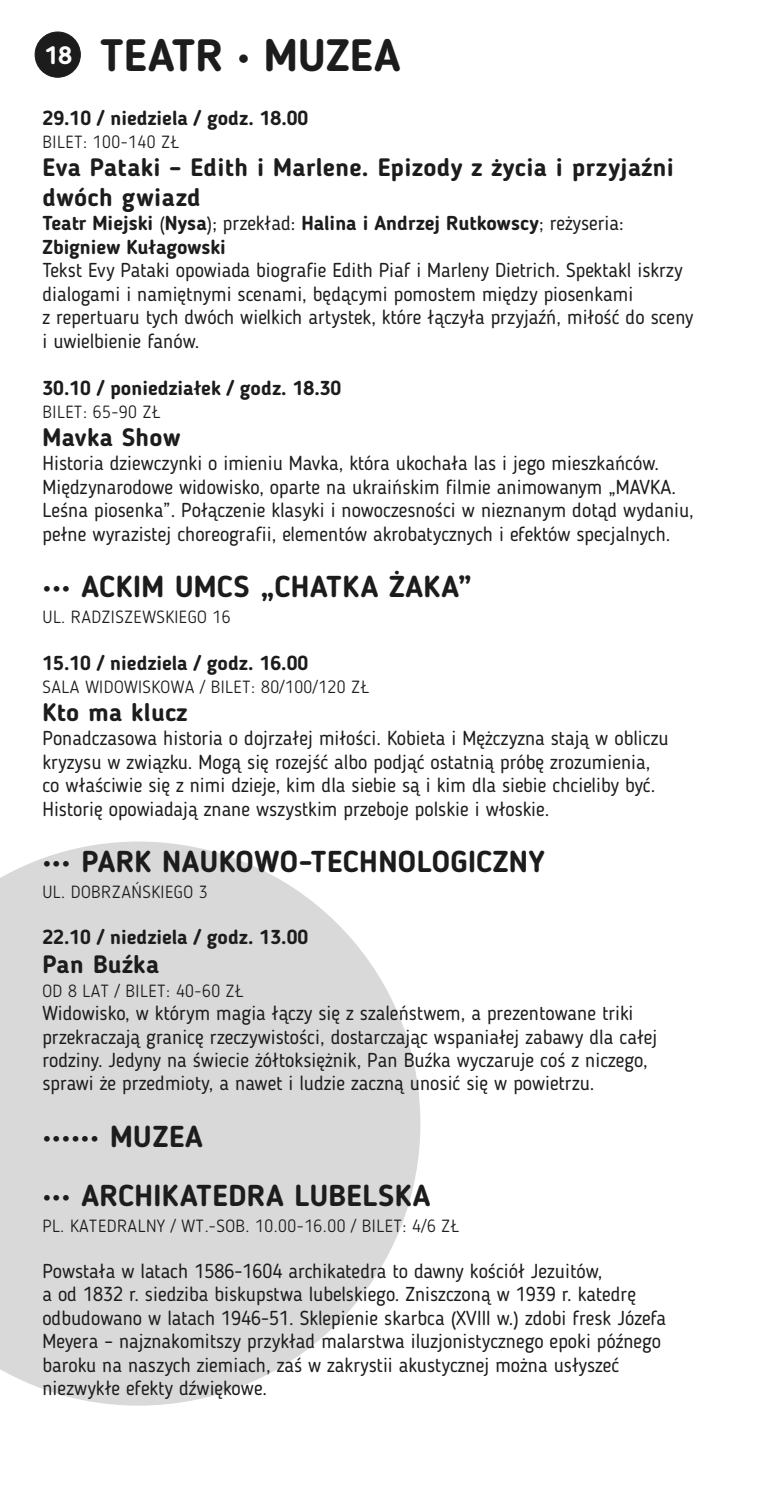
<style>
.page{position:relative;width:780px;height:1489px;background:#fff}
.page>*{position:absolute;margin:0;border:0;box-sizing:border-box;transform-origin:0 0}
.t1{font:700 45px "Blogger Sans";color:#1c1c1c}
.t2{font:700 30px "Blogger Sans";letter-spacing:.015em;color:#1c1c1c}
.t3{font:700 25px/29.5px "Blogger Sans";letter-spacing:.015em;color:#1c1c1c}
.t4{font:20px/23.5px "Blogger Sans";color:#1c1c1c}
.t5{font:700 20px/23.5px "Blogger Sans";color:#1c1c1c}
.t6{font:300 17.5px "Blogger Sans";letter-spacing:.03em;color:#1c1c1c}
.s1{font-weight:400}
</style>
<div class="page">
<svg style="left:0;top:841px;width:420px;height:564px;fill:#d9d9d9"></svg>
<div style="left:35px;top:32px;width:46px;height:45px;background:#1c1c1c;border:1px solid #1c1c1c;border-radius:50%"></div>
<h1 class="t1" style="left:45px;top:36px;width:357px"><sup>18</sup> TEATR • MUZEA</h1>
<p class="t5" style="left:43px;top:108px;width:267px">29.10 / niedziela / godz. 18.00</p>
<p class="t6" style="left:43px;top:135px;width:138px">BILET: 100-140 ZŁ</p>
<p class="t3" style="left:43px;top:155px;width:633px">Eva Pataki – Edith i Marlene. Epizody z życia i przyjaźni dwóch gwiazd</p>
<p class="t5" style="left:42px;top:213px;width:582px">Teatr Miejski <span class="s1">(</span>Nysa<span class="s1">); przekład:</span> Halina i Andrzej Rutkowscy<span class="s1">; reżyseria:<br></span>Zbigniew Kułagowski</p>
<p class="t4" style="left:42px;top:260px;width:652px">Tekst Evy Pataki opowiada biografie Edith Piaf i Marleny Dietrich. Spektakl iskrzy dialogami i namiętnymi scenami, będącymi pomostem między piosenkami<br>z repertuaru tych dwóch wielkich artystek, które łączyła przyjaźń, miłość do sceny i uwielbienie fanów.</p>
<p class="t5" style="left:42px;top:378px;width:300px">30.10 / poniedziałek / godz. 18.30</p>
<p class="t6" style="left:42px;top:405px;width:119px">BILET: 65-90 ZŁ</p>
<p class="t3" style="left:42px;top:424px;width:139px">Mavka Show</p>
<p class="t4" style="left:42px;top:453px;width:652px">Historia dziewczynki o imieniu Mavka, która ukochała las i jego mieszkańców.<br>Międzynarodowe widowisko, oparte na ukraińskim filmie animowanym „MAVKA.<br>Leśna piosenka”. Połączenie klasyki i nowoczesności w nieznanym dotąd wydaniu, pełne wyrazistej choreografii, elementów akrobatycznych i efektów specjalnych.</p>
<h2 class="t2" style="left:42px;top:574px;width:431px">••• ACKIM UMCS „CHATKA ŻAKA”</h2>
<p class="t6" style="left:42px;top:609px;width:190px">UL. RADZISZEWSKIEGO 16</p>
<p class="t5" style="left:42px;top:652px;width:267px">15.10 / niedziela / godz. 16.00</p>
<p class="t6" style="left:42px;top:679px;width:328px">SALA WIDOWISKOWA / BILET: 80/100/120 ZŁ</p>
<p class="t3" style="left:42px;top:699px;width:146px">Kto ma klucz</p>
<p class="t4" style="left:42px;top:728px;width:627px">Ponadczasowa historia o dojrzałej miłości. Kobieta i Mężczyzna stają w obliczu kryzysu w związku. Mogą się rozejść albo podjąć ostatnią próbę zrozumienia, co właściwie się z nimi dzieje, kim dla siebie są i kim dla siebie chcieliby być.<br>Historię opowiadają znane wszystkim przeboje polskie i włoskie.</p>
<h2 class="t2" style="left:42px;top:849px;width:504px">••• PARK NAUKOWO-TECHNOLOGICZNY</h2>
<p class="t6" style="left:42px;top:884px;width:167px">UL. DOBRZAŃSKIEGO 3</p>
<p class="t5" style="left:42px;top:927px;width:267px">22.10 / niedziela / godz. 13.00</p>
<p class="t3" style="left:42px;top:951px;width:118px">Pan Buźka</p>
<p class="t6" style="left:42px;top:983px;width:203px">OD 8 LAT / BILET: 40-60 ZŁ</p>
<p class="t4" style="left:42px;top:1003px;width:616px">Widowisko, w którym magia łączy się z szaleństwem, a prezentowane triki przekraczają granicę rzeczywistości, dostarczając wspaniałej zabawy dla całej rodziny. Jedyny na świecie żółtoksiężnik, Pan Buźka wyczaruje coś z niczego, sprawi że przedmioty, a nawet i ludzie zaczną unosić się w powietrzu.</p>
<h2 class="t2" style="left:42px;top:1123px;width:162px">•••••• MUZEA</h2>
<h2 class="t2" style="left:42px;top:1182px;width:390px">••• ARCHIKATEDRA LUBELSKA</h2>
<p class="t6" style="left:42px;top:1218px;width:418px">PL. KATEDRALNY / WT.-SOB. 10.00-16.00 / BILET: 4/6 ZŁ</p>
<p class="t4" style="left:42px;top:1260px;width:625px">Powstała w latach 1586-1604 archikatedra to dawny kościół Jezuitów,<br>a od 1832 r. siedziba biskupstwa lubelskiego. Zniszczoną w 1939 r. katedrę odbudowano w latach 1946-51. Sklepienie skarbca (XVIII w.) zdobi fresk Józefa Meyera – najznakomitszy przykład malarstwa iluzjonistycznego epoki późnego baroku na naszych ziemiach, zaś w zakrystii akustycznej można usłyszeć niezwykłe efekty dźwiękowe.</p>
</div>
